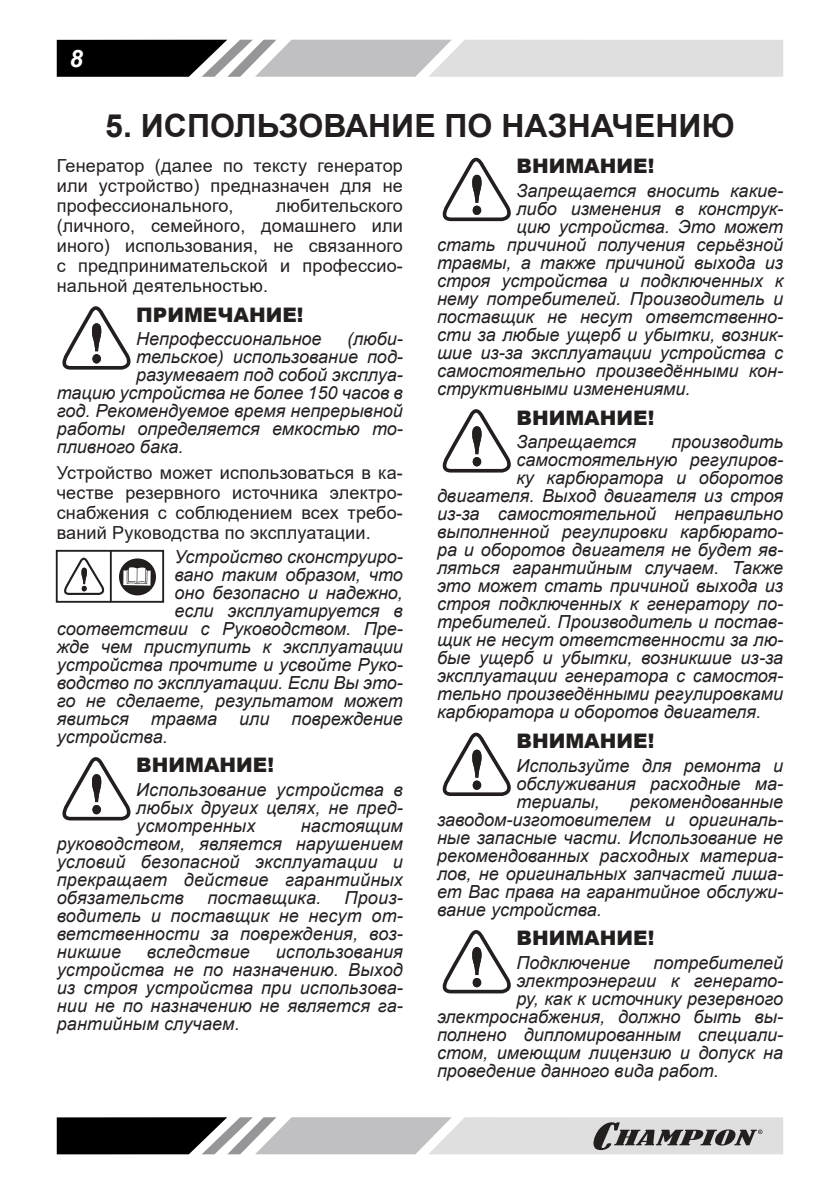
<style>
.page{position:relative;width:840px;height:1191px;background:#fff}
.page>*{position:absolute;margin:0;border:0;box-sizing:border-box;transform-origin:0 0}
.t1{font:700 32px "Arial";color:#241f1f}
.t2{font:italic 700 24px "Arial";color:#fff}
.t3{font:900 20px "Arial";color:#241f1f}
.t4{font:italic 18px/18px "Arial";color:#241f1f;text-align:justify}
.t5{font:18px/20px "Arial";letter-spacing:.01em;color:#241f1f;text-align:justify}
</style>
<div class="page">
<svg style="left:57px;top:40px;width:725px;height:37px;background:#aaa9aa"></svg>
<svg style="left:57px;top:1117px;width:725px;height:37px;background:#9e9e9e"></svg>
<svg style="left:62px;top:306px;width:69px;height:64px"></svg>
<svg style="left:119px;top:558px;width:37px;height:37px"></svg>
<svg style="left:64px;top:557px;width:40px;height:38px"></svg>
<div style="left:56px;top:550px;width:108px;height:53px;border:2px solid #241f1f"></div>
<hr style="left:110px;top:550px;width:2px;height:52px;background:#241f1f">
<svg style="left:62px;top:757px;width:69px;height:63px"></svg>
<svg style="left:442px;top:158px;width:69px;height:63px"></svg>
<svg style="left:442px;top:409px;width:69px;height:63px"></svg>
<svg style="left:442px;top:732px;width:69px;height:64px"></svg>
<svg style="left:442px;top:930px;width:69px;height:63px"></svg>
<h2 class="t2" style="left:70px;top:50px;width:15px">8</h2>
<h1 class="t1" style="left:105px;top:103px;width:630px">5. ИСПОЛЬЗОВАНИЕ ПО НАЗНАЧЕНИЮ</h1>
<p class="t5" style="left:57px;top:155px;width:347px">Генератор (далее по тексту генератор или устройство) предназначен для не профессионального,</p>
<p class="t5" style="left:57px;top:195px;width:347px;text-indent:219px">любительского (личного, семейного, домашнего или иного) использования, не связанного с предпринимательской и профессио&shy;нальной деятельностью.</p>
<p class="t3" style="left:136px;top:300px;width:169px">ПРИМЕЧАНИЕ!</p>
<p class="t4" style="left:136px;top:330px;width:187px">Непрофессиональное</p>
<p class="t4" style="left:347px;top:330px;width:57px">(люби-</p>
<p class="t4" style="left:136px;top:348px;width:268px">тельское) использование под-</p>
<p class="t4" style="left:136px;top:366px;width:268px">разумевает под собой эксплуа-</p>
<p class="t4" style="left:57px;top:384px;width:347px">тацию устройства не более 150 часов в</p>
<p class="t4" style="left:57px;top:402px;width:347px">год. Рекомендуемое время непрерывной</p>
<p class="t4" style="left:57px;top:420px;width:347px">работы определяется емкостью то-</p>
<p class="t4" style="left:57px;top:438px;width:128px">пливного бака.</p>
<p class="t5" style="left:57px;top:462px;width:347px">Устройство может использоваться в ка&shy;честве резервного источника электро&shy;снабжения с соблюдением всех требо&shy;ваний Руководства по эксплуатации.</p>
<p class="t4" style="left:174px;top:547px;width:230px">Устройство сконструиро-</p>
<p class="t4" style="left:174px;top:565px;width:230px">вано таким образом, что</p>
<p class="t4" style="left:174px;top:583px;width:230px">оно безопасно и надежно,</p>
<p class="t4" style="left:174px;top:601px;width:230px">если эксплуатируется в</p>
<p class="t4" style="left:57px;top:619px;width:347px">соответствии с Руководством. Пре-</p>
<p class="t4" style="left:57px;top:637px;width:347px">жде чем приступить к эксплуатации</p>
<p class="t4" style="left:57px;top:655px;width:347px">устройства прочтите и усвойте Руко-</p>
<p class="t4" style="left:57px;top:673px;width:347px">водство по эксплуатации. Если Вы это-</p>
<p class="t4" style="left:57px;top:691px;width:347px">го не сделаете, результатом может</p>
<p class="t4" style="left:57px;top:709px;width:347px">явиться травма или повреждение</p>
<p class="t4" style="left:57px;top:727px;width:112px">устройства.</p>
<p class="t3" style="left:136px;top:751px;width:139px">ВНИМАНИЕ!</p>
<p class="t4" style="left:136px;top:781px;width:268px">Использование устройства в любых других целях, не пред&shy;усмотренных</p>
<p class="t4" style="left:57px;top:817px;width:347px;text-indent:244px">настоящим руководством, является нарушением условий безопасной эксплуатации и прекращает действие гарантийных обязательств</p>
<p class="t4" style="left:57px;top:889px;width:347px;text-indent:287px">Произ&shy;водитель и поставщик не несут от&shy;ветственности за повреждения, воз&shy;никшие</p>
<p class="t4" style="left:207px;top:889px;width:115px">поставщика.</p>
<p class="t4" style="left:147px;top:943px;width:104px">вследствие</p>
<p class="t4" style="left:57px;top:943px;width:347px;text-indent:219px">использования устройства не по назначению. Выход из строя устройства при использова&shy;нии не по назначению не является га&shy;рантийным случаем.</p>
<p class="t3" style="left:516px;top:151px;width:139px">ВНИМАНИЕ!</p>
<p class="t4" style="left:516px;top:182px;width:268px">Запрещается вносить какие-</p>
<p class="t4" style="left:516px;top:200px;width:268px">либо изменения в конструк-</p>
<p class="t4" style="left:516px;top:218px;width:268px">цию устройства. Это может</p>
<p class="t4" style="left:437px;top:236px;width:347px">стать причиной получения серьёзной</p>
<p class="t4" style="left:437px;top:254px;width:347px">травмы, а также причиной выхода из</p>
<p class="t4" style="left:437px;top:272px;width:347px">строя устройства и подключенных к</p>
<p class="t4" style="left:437px;top:290px;width:347px">нему потребителей. Производитель и</p>
<p class="t4" style="left:437px;top:308px;width:347px">поставщик не несут ответственно-</p>
<p class="t4" style="left:437px;top:326px;width:347px">сти за любые ущерб и убытки, возник-</p>
<p class="t4" style="left:437px;top:344px;width:347px">шие из-за эксплуатации устройства с</p>
<p class="t4" style="left:437px;top:362px;width:347px">самостоятельно произведёнными кон-</p>
<p class="t4" style="left:437px;top:380px;width:255px">структивными изменениями.</p>
<p class="t3" style="left:516px;top:403px;width:139px">ВНИМАНИЕ!</p>
<p class="t4" style="left:516px;top:433px;width:121px">Запрещается</p>
<p class="t4" style="left:671px;top:433px;width:113px">производить</p>
<p class="t4" style="left:516px;top:451px;width:268px">самостоятельную регулиров-</p>
<p class="t4" style="left:516px;top:469px;width:268px">ку карбюратора и оборотов</p>
<p class="t4" style="left:437px;top:487px;width:347px">двигателя. Выход двигателя из строя</p>
<p class="t4" style="left:437px;top:505px;width:347px">из-за самостоятельной неправильно</p>
<p class="t4" style="left:437px;top:523px;width:347px">выполненной регулировки карбюрато-</p>
<p class="t4" style="left:437px;top:541px;width:347px">ра и оборотов двигателя не будет яв-</p>
<p class="t4" style="left:437px;top:559px;width:347px">ляться гарантийным случаем. Также</p>
<p class="t4" style="left:437px;top:577px;width:347px">это может стать причиной выхода из</p>
<p class="t4" style="left:437px;top:595px;width:347px">строя подключенных к генератору по-</p>
<p class="t4" style="left:437px;top:613px;width:347px">требителей. Производитель и постав-</p>
<p class="t4" style="left:437px;top:631px;width:347px">щик не несут ответственности за лю-</p>
<p class="t4" style="left:437px;top:649px;width:347px">бые ущерб и убытки, возникшие из-за</p>
<p class="t4" style="left:437px;top:667px;width:347px">эксплуатации генератора с самостоя-</p>
<p class="t4" style="left:437px;top:685px;width:347px">тельно произведёнными регулировками</p>
<p class="t4" style="left:437px;top:703px;width:325px">карбюратора и оборотов двигателя.</p>
<p class="t3" style="left:516px;top:726px;width:139px">ВНИМАНИЕ!</p>
<p class="t4" style="left:516px;top:756px;width:268px">Используйте для ремонта и обслуживания расходные ма&shy;териалы,</p>
<p class="t4" style="left:437px;top:792px;width:347px;text-indent:193px">рекомендованные заводом-изготовителем и оригиналь&shy;ные запасные части. Использование не рекомендованных расходных материа&shy;лов, не оригинальных запчастей лиша&shy;ет Вас права на гарантийное обслужи&shy;вание устройства.</p>
<p class="t3" style="left:516px;top:923px;width:139px">ВНИМАНИЕ!</p>
<p class="t4" style="left:516px;top:954px;width:115px">Подключение</p>
<p class="t4" style="left:653px;top:954px;width:131px">потребителей</p>
<p class="t4" style="left:516px;top:972px;width:268px">электроэнергии к генерато-</p>
<p class="t4" style="left:516px;top:990px;width:268px">ру, как к источнику резервного</p>
<p class="t4" style="left:437px;top:1008px;width:347px">электроснабжения, должно быть вы-</p>
<p class="t4" style="left:437px;top:1026px;width:347px">полнено дипломированным специали-</p>
<p class="t4" style="left:437px;top:1044px;width:347px">стом, имеющим лицензию и допуск на</p>
<p class="t4" style="left:437px;top:1062px;width:283px">проведение данного вида работ.</p>
</div>
